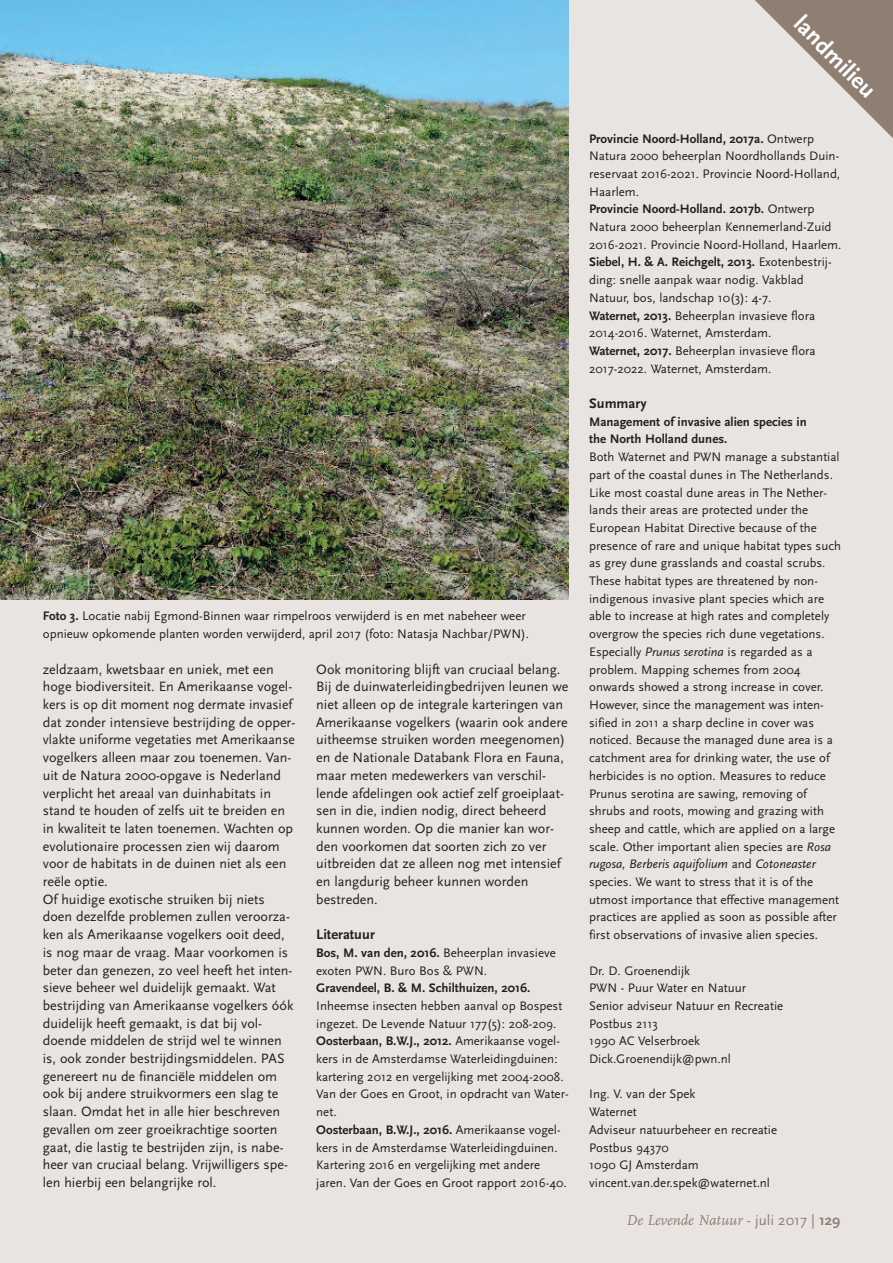
<style>
.page{position:relative;width:893px;height:1263px;background:#e9e4e1}
.page>*{position:absolute;margin:0;border:0;box-sizing:border-box;transform-origin:0 0}
.t1{font:700 24px "Scala Sans";color:#fff}
.t2{font:italic 15px "FF Scala";color:#8f7e72}
.t3{font:700 14.4px "Scala Sans";color:#231f20}
.t4{font:14.1px/17.7px "Scala Sans";color:#231f20}
.t5{font:12.9px/17.7px "Scala Sans";color:#231f20}
.t6{font:700 12.9px/17.7px "Scala Sans";color:#231f20}
.s1{font-weight:700}
.s2{font-style:italic}
.s3{font-family:"Scala Sans";font-style:normal}
.s4{font-family:"Scala Sans";font-weight:700;font-style:normal}
</style>
<div class="page">
<img style="left:0;top:0;width:569px;height:599px">
<svg style="left:755px;top:0;width:138px;height:138px"></svg>
<p class="t5" style="left:43px;top:607px;width:488px"><span class="s1">Foto 3.</span> Locatie nabij Egmond-Binnen waar rimpelroos verwijderd is en met nabeheer weer opnieuw opkomende planten worden verwijderd, april 2017 (foto: Natasja Nachbar/PWN).</p>
<p class="t4" style="left:43px;top:660px;width:254px">zeldzaam, kwetsbaar en uniek, met een hoge biodiversiteit. En Amerikaanse vogel&shy;kers is op dit moment nog dermate invasief dat zonder intensieve bestrijding de opper&shy;vlakte uniforme vegetaties met Amerikaanse vogelkers alleen maar zou toenemen. Van&shy;uit de Natura 2000-opgave is Nederland verplicht het areaal van duinhabitats in stand te houden of zelfs uit te breiden en in kwaliteit te laten toenemen. Wachten op evolutionaire processen zien wij daarom voor de habitats in de duinen niet als een reële optie.<br>Of huidige exotische struiken bij niets doen dezelfde problemen zullen veroorza&shy;ken als Amerikaanse vogelkers ooit deed, is nog maar de vraag. Maar voorkomen is beter dan genezen, zo veel heeft het inten&shy;sieve beheer wel duidelijk gemaakt. Wat bestrijding van Amerikaanse vogelkers óók duidelijk heeft gemaakt, is dat bij vol&shy;doende middelen de strijd wel te winnen is, ook zonder bestrijdingsmiddelen. PAS genereert nu de financiële middelen om ook bij andere struikvormers een slag te slaan. Omdat het in alle hier beschreven gevallen om zeer groeikrachtige soorten gaat, die lastig te bestrijden zijn, is nabe&shy;heer van cruciaal belang. Vrijwilligers spe&shy;len hierbij een belangrijke rol.</p>
<p class="t4" style="left:316px;top:660px;width:254px">Ook monitoring blijft van cruciaal belang.<br>Bij de duinwaterleidingbedrijven leunen we niet alleen op de integrale karteringen van Amerikaanse vogelkers (waarin ook andere uitheemse struiken worden meegenomen) en de Nationale Databank Flora en Fauna, maar meten medewerkers van verschil&shy;lende afdelingen ook actief zelf groeiplaat&shy;sen in die, indien nodig, direct beheerd kunnen worden. Op die manier kan wor&shy;den voorkomen dat soorten zich zo ver uitbreiden dat ze alleen nog met intensief en langdurig beheer kunnen worden bestreden.</p>
<p class="t3" style="left:316px;top:926px;width:60px">Literatuur</p>
<p class="t5" style="left:316px;top:943px;width:241px"><span class="s1">Bos, M. van den, 2016.</span> Beheerplan invasieve exoten PWN. Buro Bos &amp; PWN.</p>
<p class="t6" style="left:316px;top:979px;width:216px">Gravendeel, B. &amp; M. Schilthuizen, 2016.</p>
<p class="t5" style="left:316px;top:997px;width:254px">Inheemse insecten hebben aanval op Bospest ingezet. De Levende Natuur 177(5): 208-209.<br><span class="s1">Oosterbaan, B.W.J., 2012.</span> Amerikaanse vogel&shy;kers in de Amsterdamse Waterleidingduinen: kartering 2012 en vergelijking met 2004-2008.<br>Van der Goes en Groot, in opdracht van Water&shy;net.<br><span class="s1">Oosterbaan, B.W.J., 2016.</span> Amerikaanse vogel&shy;kers in de Amsterdamse Waterleidingduinen.<br>Kartering 2016 en vergelijking met andere jaren. Van der Goes en Groot rapport 2016-40.</p>
<h1 class="t1" style="left:808px;top:9px;width:106px;rotate:45deg">landmilieu</h1>
<p class="t5" style="left:589px;top:129px;width:254px"><span class="s1">Provincie Noord-Holland, 2017a.</span> Ontwerp Natura 2000 beheerplan Noordhollands Duin&shy;reservaat 2016-2021. Provincie Noord-Holland, Haarlem.<br><span class="s1">Provincie Noord-Holland. 2017b.</span> Ontwerp Natura 2000 beheerplan Kennemerland-Zuid 2016-2021. Provincie Noord-Holland, Haarlem.<br><span class="s1">Siebel, H. &amp; A. Reichgelt, 2013.</span> Exotenbestrij&shy;ding: snelle aanpak waar nodig. Vakblad Natuur, bos, landschap 10(3): 4-7.<br><span class="s1">Waternet, 2013.</span> Beheerplan invasieve flora 2014-2016. Waternet, Amsterdam.<br><span class="s1">Waternet, 2017.</span> Beheerplan invasieve flora 2017-2022. Waternet, Amsterdam.</p>
<p class="t3" style="left:589px;top:395px;width:59px">Summary</p>
<p class="t6" style="left:589px;top:412px;width:219px">Management of invasive alien species in the North Holland dunes.</p>
<p class="t5" style="left:589px;top:448px;width:253px">Both Waternet and PWN manage a substantial part of the coastal dunes in The Netherlands.<br>Like most coastal dune areas in The Nether&shy;lands their areas are protected under the European Habitat Directive because of the presence of rare and unique habitat types such as grey dune grasslands and coastal scrubs.<br>These habitat types are threatened by non&shy;indigenous invasive plant species which are able to increase at high rates and completely overgrow the species rich dune vegetations.<br>Especially <span class="s2">Prunus serotina</span> is regarded as a problem. Mapping schemes from 2004 onwards showed a strong increase in cover.<br>However, since the management was inten&shy;sified in 2011 a sharp decline in cover was noticed. Because the managed dune area is a catchment area for drinking water, the use of herbicides is no option. Measures to reduce Prunus serotina are sawing, removing of shrubs and roots, mowing and grazing with sheep and cattle, which are applied on a large scale. Other important alien species are <span class="s2">Rosa rugosa, Berberis aquifolium</span> and <span class="s2">Cotoneaster </span>species. We want to stress that it is of the utmost importance that effective management practices are applied as soon as possible after first observations of invasive alien species.</p>
<p class="t5" style="left:589px;top:961px;width:196px">Dr. D. Groenendijk<br>PWN - Puur Water en Natuur<br>Senior adviseur Natuur en Recreatie<br>Postbus 2113<br>1990 AC Velserbroek<br>Dick.Groenendijk@pwn.nl</p>
<p class="t5" style="left:589px;top:1085px;width:190px">Ing. V. van der Spek<br>Waternet<br>Adviseur natuurbeheer en recreatie<br>Postbus 94370<br>1090 GJ Amsterdam vincent.van.der.spek@waternet.nl</p>
<p class="t2" style="left:626px;top:1211px;width:216px">De Levende Natuur <span class="s3">- juli 2017 |</span> <span class="s4">129</span></p>
</div>
